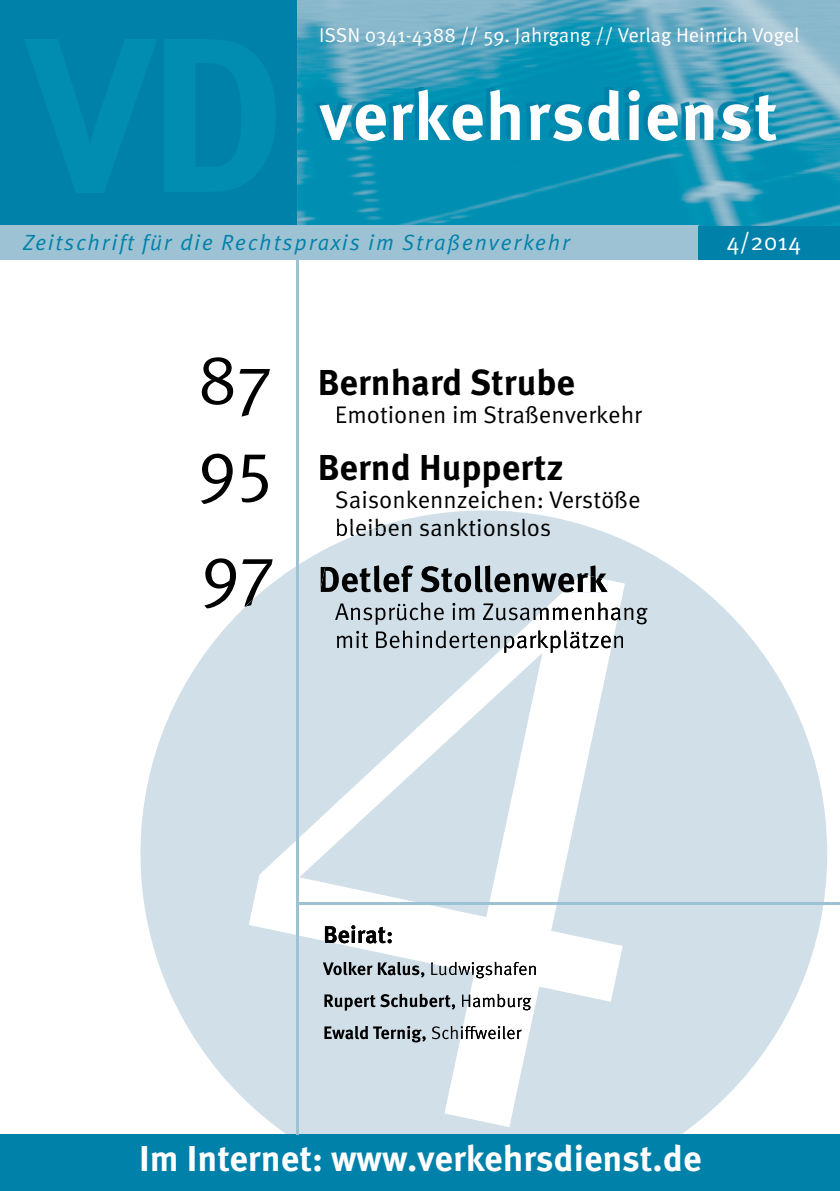
<style>
.page{position:relative;width:840px;height:1191px;background:#fff}
.page>*{position:absolute;margin:0;border:0;box-sizing:border-box;transform-origin:0 0}
.t1{font:70px/85.6px "Meta OT";color:#000}
.t2{font:700 68px "Meta OT";letter-spacing:.015em;color:#fff}
.t3{font:700 36px "Meta OT";color:#fff}
.t4{font:700 36px "Meta OT";color:#000}
.t5{font:24px/28px "Meta OT";color:#000}
.t6{font:24px "Meta OT";color:#fff}
.t7{font:italic 22px "Meta OT";letter-spacing:.075em;color:#0081aa}
.t8{font:20px "Meta OT";color:#fff}
</style>
<div class="page">
<svg style="left:140px;top:510px;width:686px;height:613px;fill:#d1e0e8"></svg>
<img style="left:297px;top:0;width:542px;height:227px">
<div style="left:0;top:0;width:297px;height:227px;background:#0081aa"></div>
<div style="left:0;top:225px;width:697px;height:34px;background:#9dc2d3"></div>
<div style="left:697px;top:227px;width:142px;height:32px;background:#0081aa"></div>
<img style="left:314px;top:87px;width:457px;height:52px">
<svg style="left:336px;top:518px;width:214px;height:4px"></svg>
<div style="left:0;top:1134px;width:839px;height:57px;background:#0081aa"></div>
<hr style="left:297px;top:902px;width:542px;height:2px;background:#9dc2d3">
<hr style="left:297px;top:260px;width:2px;height:874px;background:#9dc2d3">
<svg style="left:219px;top:522px;width:477px;height:613px;background:#ccdae1"></svg>
<p class="t8" style="left:319px;top:23px;width:481px">ISSN 0341-4388 // 59. Jahrgang // Verlag Heinrich Vogel</p>
<h2 class="t2" style="left:319px;top:73px;width:459px">verkehrsdienst</h2>
<p class="t7" style="left:23px;top:229px;width:548px">Zeitschrift für die Rechtspraxis im Straßenverkehr</p>
<h1 class="t1" style="left:197px;top:339px;width:77px">87<br>95</h1>
<h1 class="t1" style="left:200px;top:529px;width:76px">97</h1>
<h3 class="t4" style="left:317px;top:360px;width:259px">Bernhard Strube</h3>
<p class="t5" style="left:334px;top:401px;width:308px">Emotionen im Straßenverkehr</p>
<h3 class="t4" style="left:317px;top:444px;width:247px">Bernd Huppertz</h3>
<p class="t5" style="left:334px;top:486px;width:307px">Saisonkennzeichen: Verstöße bleiben sanktionslos</p>
<p class="t6" style="left:726px;top:227px;width:76px">4/2014</p>
<h3 class="t3" style="left:139px;top:1135px;width:563px">Im Internet: www.verkehrsdienst.de</h3>
</div>
